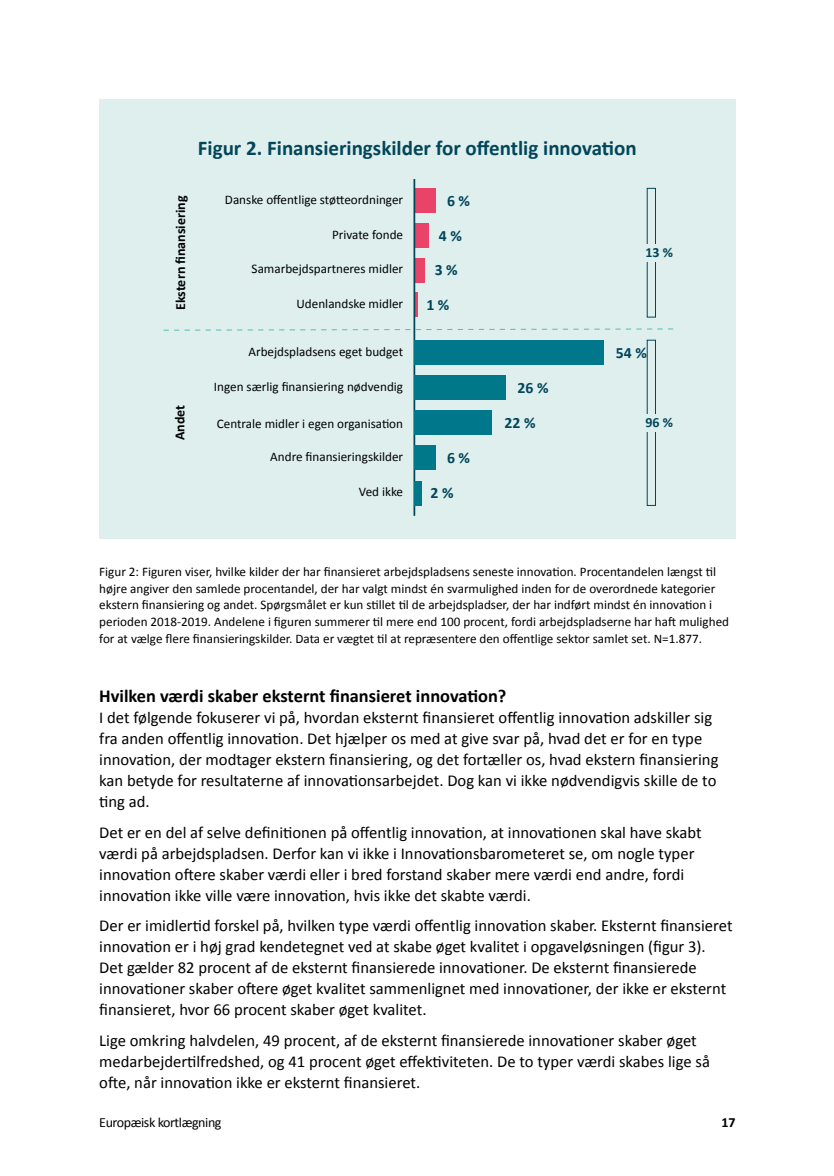
<style>
.page{position:relative;width:834px;height:1176px;background:#fff}
.page>*{position:absolute;margin:0;border:0;box-sizing:border-box;transform-origin:0 0}
.t1{font:700 21px "Calibri";color:#02465a}
.t2{font:700 18.38px "Calibri";color:#000}
.t3{font:16.62px/21px "Calibri 2";color:#000}
.t4{font:15.75px "Calibri Bold 2";color:#02465a}
.t5{font:700 14px "Calibri";color:#000}
.t6{font:14px "Calibri";letter-spacing:-.03em;color:#000}
.t7{font:14px "Calibri Bold 2";color:#02465a}
.t8{font:14px "Calibri Bold 2";color:#000}
.t9{font:13.12px/16.6px "Calibri 2";color:#000}
.t10{font:13.12px "Calibri";color:#000}
</style>
<div class="page">
<div style="left:99px;top:99px;width:636px;height:439px;background:#deefee"></div>
<svg style="left:163px;top:328px;width:511px;height:3px"></svg>
<div style="left:414px;top:188px;width:21px;height:25px;background:#e94368"></div>
<div style="left:414px;top:223px;width:14px;height:25px;background:#e94368"></div>
<div style="left:414px;top:258px;width:11px;height:24px;background:#e94368"></div>
<svg style="left:415px;top:292px;width:3px;height:25px"></svg>
<hr style="left:413px;top:179px;width:2px;height:337px;background:#02465a">
<div style="left:414px;top:480px;width:7px;height:25px;background:#01778a"></div>
<div style="left:414px;top:445px;width:21px;height:25px;background:#01778a"></div>
<div style="left:414px;top:375px;width:91px;height:25px;background:#01778a"></div>
<div style="left:414px;top:340px;width:189px;height:25px;background:#00778a"></div>
<div style="left:414px;top:410px;width:77px;height:25px;background:#00778a"></div>
<p class="t1" style="left:198px;top:134px;width:440px">Figur 2. Finansieringskilder for offentlig innovation</p>
<p class="t5" style="left:171px;top:310px;width:116px;rotate:-90deg">Ekstern finansiering</p>
<p class="t9" style="left:225px;top:192px;width:180px">Danske offentlige støtteordninger</p>
<p class="t9" style="left:332px;top:226px;width:72px">Private fonde</p>
<p class="t9" style="left:251px;top:261px;width:153px">Samarbejdspartneres midler</p>
<p class="t9" style="left:296px;top:295px;width:108px">Udenlandske midler</p>
<p class="t4" style="left:447px;top:191px;width:25px">6 %</p>
<p class="t4" style="left:438px;top:225px;width:25px">4 %</p>
<p class="t4" style="left:434px;top:260px;width:25px">3 %</p>
<p class="t4" style="left:426px;top:294px;width:25px">1 %</p>
<p class="t7" style="left:645px;top:244px;width:29px">13 %</p>
<p class="t8" style="left:171px;top:440px;width:37px;rotate:-90deg">Andet</p>
<p class="t9" style="left:248px;top:343px;width:156px">Arbejdspladsens eget budget</p>
<p class="t4" style="left:615px;top:343px;width:33px">54 %</p>
<p class="t9" style="left:214px;top:378px;width:191px">Ingen særlig finansiering nødvendig</p>
<p class="t4" style="left:517px;top:378px;width:33px">26 %</p>
<p class="t9" style="left:217px;top:415px;width:188px">Centrale midler i egen organisation</p>
<p class="t4" style="left:504px;top:413px;width:33px">22 %</p>
<p class="t9" style="left:270px;top:448px;width:134px">Andre finansieringskilder</p>
<p class="t4" style="left:447px;top:448px;width:25px">6 %</p>
<p class="t10" style="left:359px;top:484px;width:46px">Ved ikke</p>
<p class="t4" style="left:430px;top:483px;width:25px">2 %</p>
<p class="t7" style="left:645px;top:414px;width:29px">96 %</p>
<p class="t9" style="left:99px;top:563px;width:631px">Figur 2: Figuren viser, hvilke kilder der har finansieret arbejdspladsens seneste innovation. Procentandelen længst til højre angiver den samlede procentandel, der har valgt mindst én svarmulighed inden for de overordnede kategorier ekstern finansiering og andet. Spørgsmålet er kun stillet til de arbejdspladser, der har indført mindst én innovation i perioden 2018-2019. Andelene i figuren summerer til mere end 100 procent, fordi arbejdspladserne har haft mulighed for at vælge flere finansieringskilder. Data er vægtet til at repræsentere den offentlige sektor samlet set. N=1.877.</p>
<h2 class="t2" style="left:99px;top:684px;width:408px">Hvilken værdi skaber eksternt finansieret innovation?</h2>
<p class="t3" style="left:99px;top:707px;width:620px">I det følgende fokuserer vi på, hvordan eksternt finansieret offentlig innovation adskiller sig fra anden offentlig innovation. Det hjælper os med at give svar på, hvad det er for en type innovation, der modtager ekstern finansiering, og det fortæller os, hvad ekstern finansiering kan betyde for resultaterne af innovationsarbejdet. Dog kan vi ikke nødvendigvis skille de to ting ad.</p>
<p class="t3" style="left:99px;top:822px;width:603px">Det er en del af selve definitionen på offentlig innovation, at innovationen skal have skabt værdi på arbejdspladsen. Derfor kan vi ikke i Innovationsbarometeret se, om nogle typer innovation oftere skaber værdi eller i bred forstand skaber mere værdi end andre, fordi innovation ikke ville være innovation, hvis ikke det skabte værdi.</p>
<p class="t3" style="left:99px;top:915px;width:634px">Der er imidlertid forskel på, hvilken type værdi offentlig innovation skaber. Eksternt finansieret innovation er i høj grad kendetegnet ved at skabe øget kvalitet i opgaveløsningen (figur 3).<br>Det gælder 82 procent af de eksternt finansierede innovationer. De eksternt finansierede innovationer skaber oftere øget kvalitet sammenlignet med innovationer, der ikke er eksternt finansieret, hvor 66 procent skaber øget kvalitet.</p>
<p class="t3" style="left:99px;top:1030px;width:612px">Lige omkring halvdelen, 49 procent, af de eksternt finansierede innovationer skaber øget medarbejdertilfredshed, og 41 procent øget effektiviteten. De to typer værdi skabes lige så ofte, når innovation ikke er eksternt finansieret.</p>
<p class="t6" style="left:99px;top:1113px;width:124px">Europæisk kortlægning</p>
<p class="t5" style="left:721px;top:1113px;width:15px">17</p>
</div>
